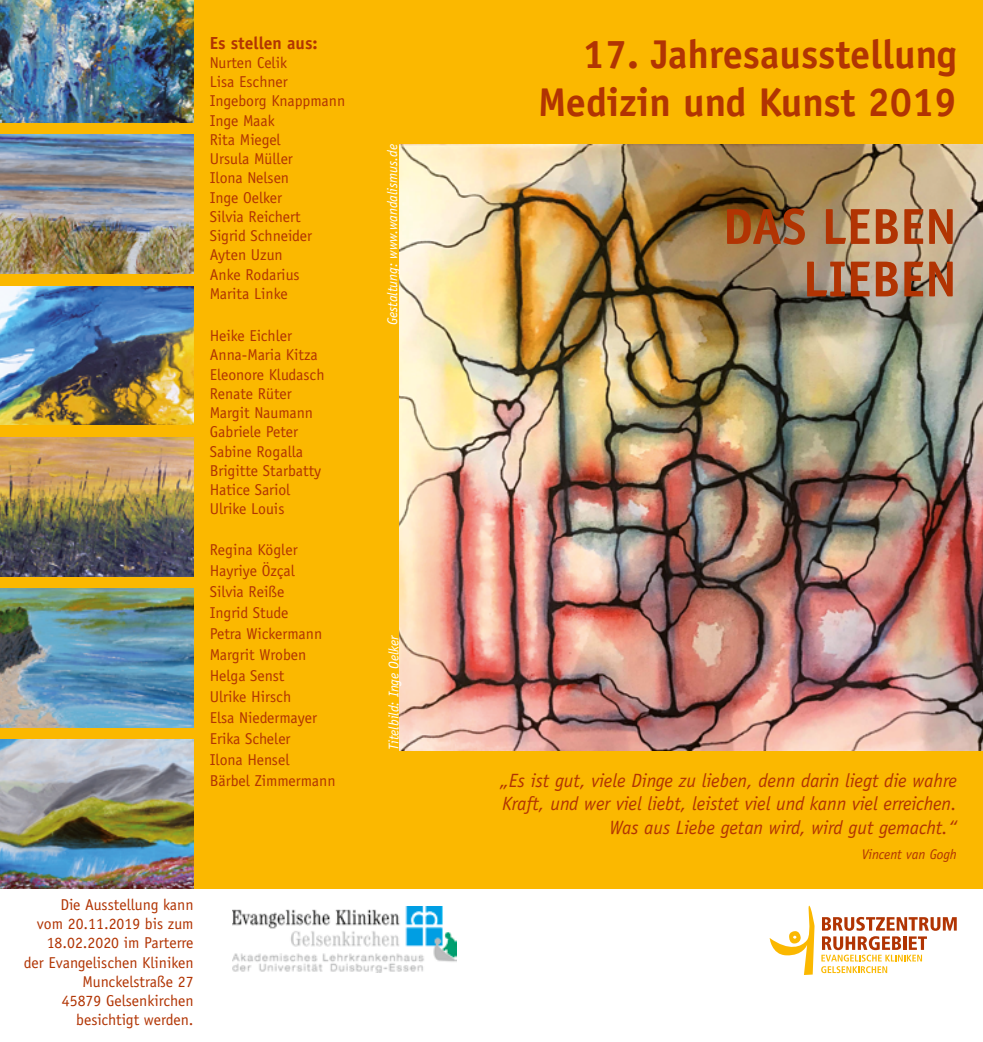
<style>
.page{position:relative;width:983px;height:1042px;background:#fff}
.page>*{position:absolute;margin:0;border:0;box-sizing:border-box;transform-origin:0 0}
.t1{font:700 50.75px/52.5px "Officina Sans LT";color:#b13403;text-align:right}
.t2{font:700 40.25px "Officina Sans LT";color:#b13403}
.t3{font:italic 19.25px/23.8px "Officina Sans LT";color:#b13403;text-align:right}
.t4{font:700 17.5px "Officina Sans LT";color:#b13403}
.t5{font:15.75px/19.2px "Officina Sans LT";color:#b13403}
.t6{font:italic 14px "Officina Sans LT";color:#fff}
.t7{font:italic 14px "Officina Sans LT";color:#b13403}
</style>
<div class="page">
<div style="left:0;top:0;width:982px;height:888px;background:#fbb800"></div>
<img style="left:399px;top:144px;width:583px;height:606px">
<img style="left:232px;top:907px;width:224px;height:65px">
<img style="left:0;top:0;width:193px;height:123px">
<img style="left:0;top:437px;width:193px;height:139px">
<img style="left:0;top:286px;width:193px;height:139px">
<img style="left:0;top:135px;width:193px;height:139px">
<img style="left:0;top:588px;width:193px;height:139px">
<img style="left:0;top:739px;width:193px;height:149px">
<svg style="left:821px;top:917px;width:135px;height:56px"></svg>
<svg style="left:769px;top:905px;width:45px;height:70px"></svg>
<p class="t4" style="left:210px;top:32px;width:109px">Es stellen aus:</p>
<p class="t5" style="left:210px;top:53px;width:137px">Nurten Celik<br>Lisa Eschner<br>Ingeborg Knappmann<br>Inge Maak<br>Rita Miegel<br>Ursula Müller<br>Ilona Nelsen<br>Inge Oelker<br>Silvia Reichert<br>Sigrid Schneider<br>Ayten Uzun<br>Anke Rodarius<br>Marita Linke</p>
<p class="t5" style="left:210px;top:326px;width:116px">Heike Eichler<br>Anna-Maria Kitza<br>Eleonore Kludasch<br>Renate Rüter<br>Margit Naumann<br>Gabriele Peter<br>Sabine Rogalla<br>Brigitte Starbatty<br>Hatice Sariol<br>Ulrike Louis</p>
<p class="t5" style="left:210px;top:539px;width:127px;line-height:21px">Regina Kögler<br>Hayriye Özçal<br>Silvia Reiße<br>Ingrid Stude<br>Petra Wickermann<br>Margrit Wroben<br>Helga Senst<br>Ulrike Hirsch<br>Elsa Niedermayer<br>Erika Scheler<br>Ilona Hensel<br>Bärbel Zimmermann</p>
<p class="t6" style="left:384px;top:325px;width:183px;rotate:-90deg">Gestaltung: www.wandalismus.de</p>
<p class="t6" style="left:385px;top:750px;width:117px;rotate:-90deg">Titelbild: Inge Oelker</p>
<p class="t5" style="left:24px;top:895px;width:171px;text-align:right">Die Ausstellung kann<br>vom 20.11.2019 bis zum<br>18.02.2020 im Parterre der Evangelischen Kliniken<br>Munckelstraße 27<br>45879 Gelsenkirchen besichtigt werden.</p>
<h2 class="t2" style="left:582px;top:29px;width:376px">17. Jahresausstellung</h2>
<h2 class="t2" style="left:538px;top:77px;width:420px">Medizin und Kunst 2019</h2>
<h1 class="t1" style="left:722px;top:200px;width:236px">DAS LEBEN<br>LIEBEN</h1>
<p class="t3" style="left:500px;top:768px;width:458px">„Es ist gut, viele Dinge zu lieben, denn darin liegt die wahre<br>Kraft, und wer viel liebt, leistet viel und kann viel erreichen.<br>Was aus Liebe getan wird, wird gut gemacht.“</p>
<p class="t7" style="left:861px;top:846px;width:97px">Vincent van Gogh</p>
</div>
